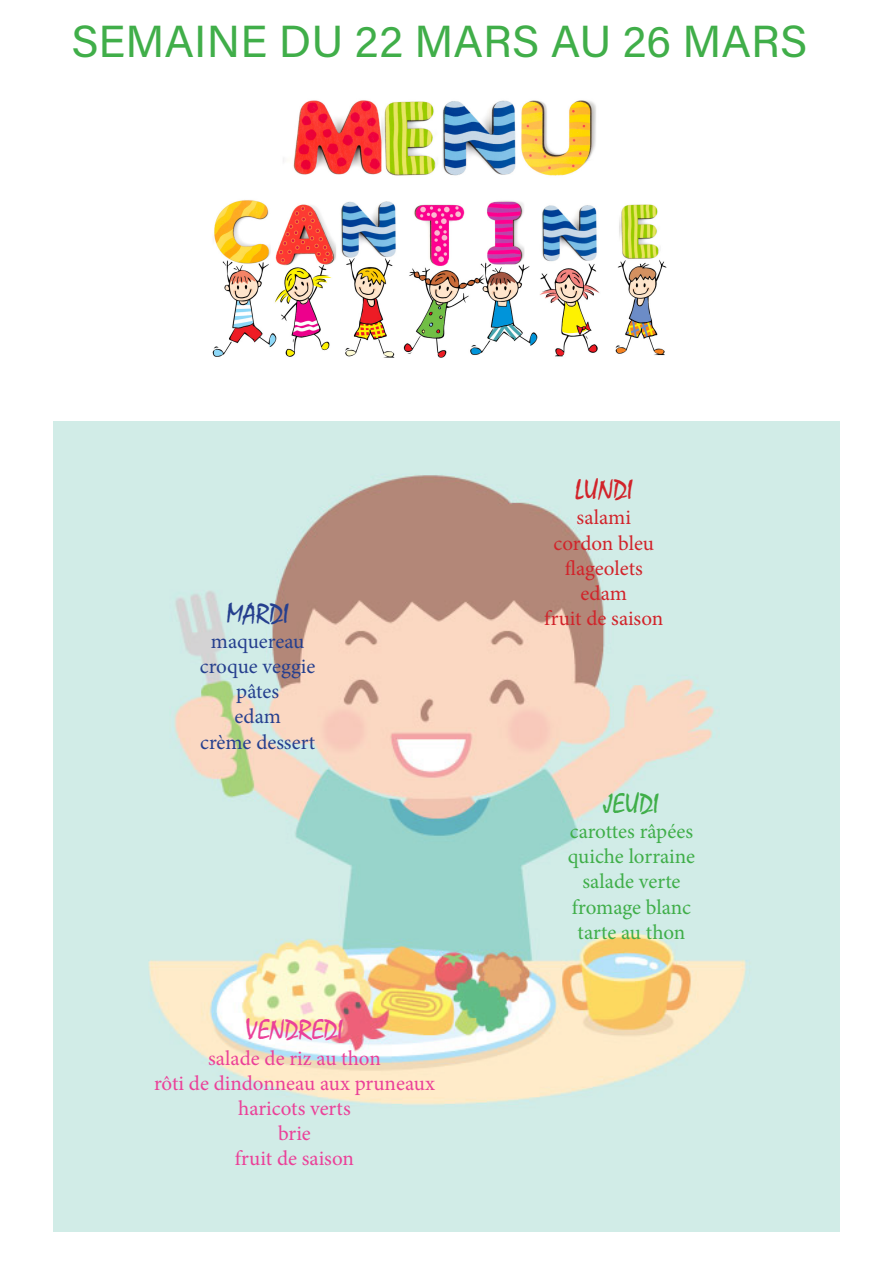
<style>
.page{position:relative;width:893px;height:1263px;background:#fff}
.page>*{position:absolute;margin:0;border:0;box-sizing:border-box;transform-origin:0 0}
.t1{font:45px "Acumin Variable Concept";color:#40ae49}
.t2{font:28.5px "Mistral";color:#eb4098}
.t3{font:28.5px "Mistral";color:#d1232a}
.t4{font:28.5px "Mistral";color:#3fae49}
.t5{font:28.5px "Mistral";color:#253f8e}
.t6{font:21px "Minion Pro";color:#eb4098}
.t7{font:21px "Minion Pro";letter-spacing:-.005em;color:#3fae49}
.t8{font:21px "Minion Pro";color:#d1232a}
.t9{font:21px "Minion Pro";color:#253f8e}
</style>
<div class="page">
<img style="left:54px;top:421px;width:785px;height:810px">
<img style="left:212px;top:100px;width:455px;height:258px">
<p class="t1" style="left:71px;top:11px;width:737px">SEMAINE DU 22 MARS AU 26 MARS</p>
<p class="t5" style="left:226px;top:596px;width:64px">MARDI</p>
<p class="t9" style="left:211px;top:627px;width:95px">maquereau</p>
<p class="t9" style="left:200px;top:652px;width:117px">croque veggie</p>
<p class="t9" style="left:236px;top:677px;width:44px">pâtes</p>
<p class="t9" style="left:234px;top:703px;width:48px">edam</p>
<p class="t9" style="left:200px;top:728px;width:116px">crème dessert</p>
<p class="t2" style="left:246px;top:1013px;width:99px">VENDREDI</p>
<p class="t6" style="left:208px;top:1044px;width:174px">salade de riz au thon</p>
<p class="t6" style="left:154px;top:1069px;width:282px">rôti de dindonneau aux pruneaux</p>
<p class="t6" style="left:238px;top:1094px;width:114px">haricots verts</p>
<p class="t6" style="left:278px;top:1119px;width:34px">brie</p>
<p class="t6" style="left:235px;top:1144px;width:121px">fruit de saison</p>
<p class="t3" style="left:575px;top:473px;width:59px">LUNDI</p>
<p class="t8" style="left:577px;top:504px;width:56px">salami</p>
<p class="t8" style="left:553px;top:529px;width:102px">cordon bleu</p>
<p class="t8" style="left:565px;top:554px;width:79px">flageolets</p>
<p class="t8" style="left:581px;top:579px;width:48px">edam</p>
<p class="t8" style="left:544px;top:604px;width:121px">fruit de saison</p>
<p class="t4" style="left:604px;top:787px;width:56px">JEUDI</p>
<p class="t7" style="left:570px;top:817px;width:125px">carottes râpées</p>
<p class="t7" style="left:568px;top:842px;width:129px">quiche lorraine</p>
<p class="t7" style="left:582px;top:868px;width:100px">salade verte</p>
<p class="t7" style="left:572px;top:893px;width:121px">fromage blanc</p>
<p class="t7" style="left:577px;top:918px;width:109px">tarte au thon</p>
</div>
